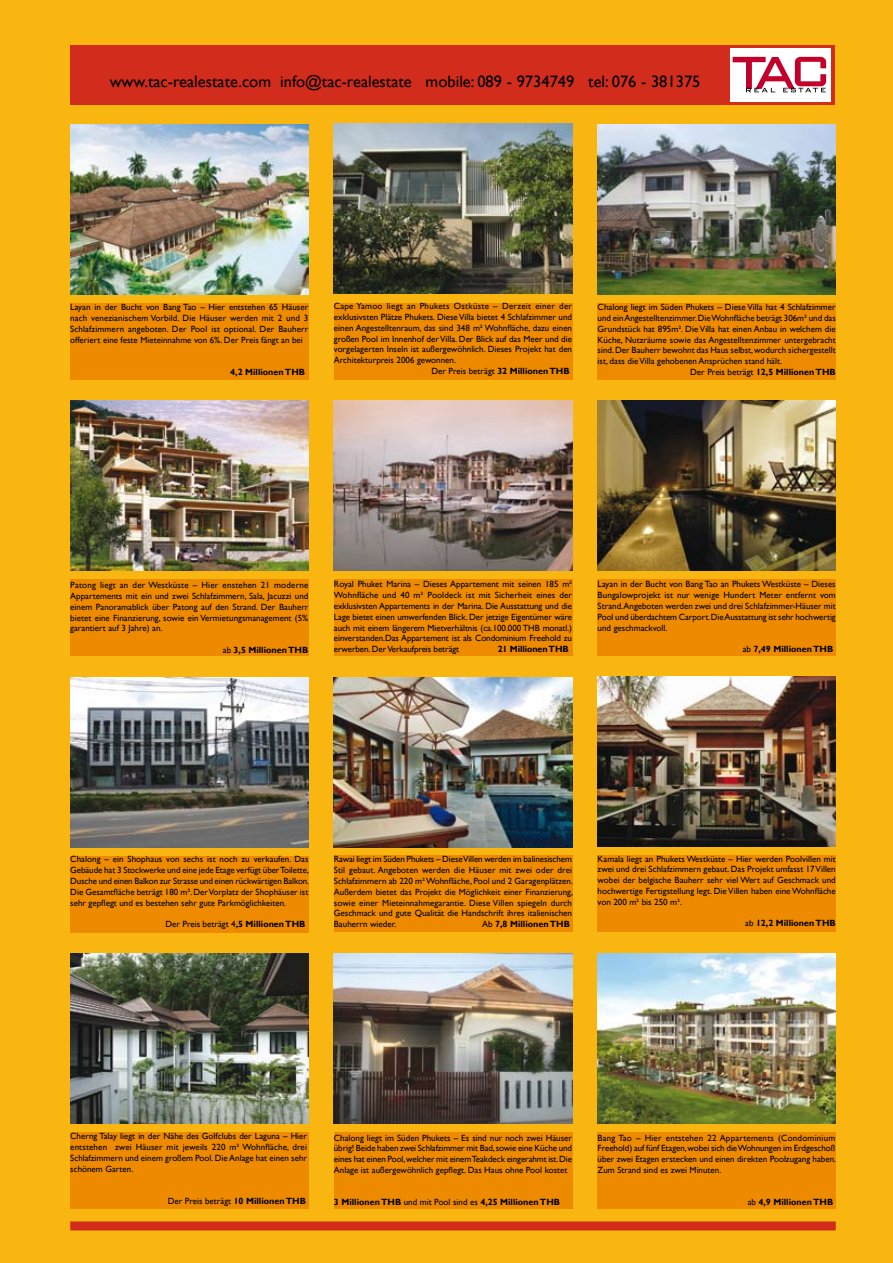
<style>
.page{position:relative;width:893px;height:1263px;background:#f9b610}
.page>*{position:absolute;margin:0;border:0;box-sizing:border-box;transform-origin:0 0}
.t1{font:16.5px "Gill Sans";color:#000}
.t2{font:9px/10.8px "Gill Sans";color:#000;text-align:justify}
.t3{font:700 9px "Gill Sans";color:#000}
.t4{font:9px "Gill Sans";letter-spacing:.025em;color:#000}
.s1{font-weight:700}
.s2{font-weight:400}
</style>
<div class="page">
<img style="left:598px;top:124px;width:238px;height:170px">
<div style="left:598px;top:303px;width:238px;height:76px;background:#ee8a00"></div>
<img style="left:598px;top:401px;width:238px;height:170px">
<div style="left:598px;top:579px;width:238px;height:77px;background:#ee8a00"></div>
<img style="left:598px;top:677px;width:238px;height:170px">
<div style="left:598px;top:856px;width:238px;height:76px;background:#ee8a00"></div>
<img style="left:598px;top:953px;width:238px;height:170px">
<div style="left:598px;top:1132px;width:238px;height:77px;background:#ee8a00"></div>
<img style="left:334px;top:124px;width:238px;height:170px">
<div style="left:334px;top:303px;width:238px;height:76px;background:#ee8a00"></div>
<img style="left:334px;top:401px;width:238px;height:170px">
<div style="left:334px;top:579px;width:238px;height:77px;background:#ee8a00"></div>
<img style="left:334px;top:677px;width:238px;height:170px">
<div style="left:334px;top:856px;width:238px;height:76px;background:#ee8a00"></div>
<img style="left:334px;top:953px;width:238px;height:170px">
<div style="left:334px;top:1132px;width:238px;height:77px;background:#ee8a00"></div>
<img style="left:70px;top:124px;width:238px;height:170px">
<div style="left:70px;top:303px;width:238px;height:76px;background:#ee8a00"></div>
<img style="left:70px;top:401px;width:238px;height:170px">
<div style="left:70px;top:579px;width:238px;height:77px;background:#ee8a00"></div>
<img style="left:70px;top:677px;width:238px;height:170px">
<div style="left:70px;top:856px;width:238px;height:76px;background:#ee8a00"></div>
<img style="left:70px;top:953px;width:238px;height:171px">
<div style="left:70px;top:1132px;width:238px;height:77px;background:#ee8a00"></div>
<div style="left:70px;top:1221px;width:766px;height:9px;background:#d12c1c"></div>
<div style="left:70px;top:46px;width:764px;height:59px;background:#d12c1c"></div>
<div style="left:730px;top:49px;width:100px;height:53px;background:#fff"></div>
<svg style="left:733px;top:57px;width:93px;height:35px"></svg>
<h1 class="t1" style="left:110px;top:72px;width:592px">www.tac-realestate.com info@tac-realestate mobile: 089 - 9734749 tel: 076 - 381375</h1>
<p class="t2" style="left:70px;top:302px;width:240px">Layan in der Bucht von Bang Tao – Hier entstehen 65 Häuser nach venezianischem Vorbild. Die Häuser werden mit 2 und 3<br>Schlafzimmern angeboten. Der Pool ist optional. Der Bauherr offeriert eine feste Mieteinnahme von 6%. Der Preis fängt an bei</p>
<p class="t3" style="left:230px;top:367px;width:76px">4,2 Millionen THB</p>
<p class="t4" style="left:334px;top:301px;width:240px">Cape Yamoo liegt an Phukets Ostküste – Derzeit einer der</p>
<p class="t2" style="left:334px;top:312px;width:240px">exklusivsten Plätze Phukets. Diese Villa bietet 4 Schlafzimmer und</p>
<p class="t2" style="left:334px;top:323px;width:240px">einen Angestelltenraum, das sind 348 m² Wohnfläche, dazu einen</p>
<p class="t2" style="left:334px;top:333px;width:240px">großen Pool im Innenhof der Villa. Der Blick auf das Meer und die</p>
<p class="t2" style="left:334px;top:344px;width:240px">vorgelagerten Inseln ist außergewöhnlich. Dieses Projekt hat den</p>
<p class="t2" style="left:334px;top:355px;width:124px">Architekturpreis 2006 gewonnen.</p>
<p class="t2" style="left:431px;top:366px;width:140px">Der Preis beträgt <span class="s1">32 Millionen THB</span></p>
<p class="t2" style="left:598px;top:302px;width:240px">Chalong liegt im Süden Phukets – Diese Villa hat 4 Schlafzimmer</p>
<p class="t2" style="left:598px;top:313px;width:240px">und ein Angestelltenzimmer. Die Wohnfläche beträgt 306m² und das</p>
<p class="t2" style="left:598px;top:323px;width:240px">Grundstück hat 895m². Die Villa hat einen Anbau in welchem die</p>
<p class="t2" style="left:598px;top:334px;width:240px">Küche, Nutzräume sowie das Angestelltenzimmer untergebracht</p>
<p class="t2" style="left:598px;top:345px;width:240px">sind. Der Bauherr bewohnt das Haus selbst, wodurch sichergestellt</p>
<p class="t2" style="left:598px;top:356px;width:186px">ist, dass die Villa gehobenen Ansprüchen stand hält.</p>
<p class="t3" style="left:690px;top:366px;width:147px"><span class="s2">Der Preis beträgt</span> 12,5 Millionen THB</p>
<p class="t2" style="left:70px;top:580px;width:240px">Patong liegt an der Westküste – Hier enstehen 21 moderne Appartements mit ein und zwei Schlafzimmern, Sala, Jacuzzi und einem Panoramablick über Patong auf den Strand. Der Bauherr bietet eine Finanzierung, sowie ein Vermietungsmanagement (5% garantiert auf 3 Jahre) an.</p>
<p class="t3" style="left:223px;top:645px;width:87px"><span class="s2">ab</span> 3,5 Millionen THB</p>
<p class="t2" style="left:334px;top:579px;width:240px">Royal Phuket Marina – Dieses Appartement mit seinen 185 m²<br>Wohnfläche und 40 m² Pooldeck ist mit Sicherheit eines der exklusivsten Appartements in der Marina. Die Ausstattung und die Lage bietet einen umwerfenden Blick. Der jetzige Eigentümer wäre auch mit einem längerem Mietverhältnis (ca.100.000 THB monatl.) einverstanden.Das Appartement ist als Condominium Freehold zu erwerben. Der Verkaufpreis beträgt</p>
<p class="t3" style="left:498px;top:644px;width:73px">21 Millionen THB</p>
<p class="t2" style="left:598px;top:579px;width:240px">Layan in der Bucht von Bang Tao an Phukets Westküste – Dieses Bungalowprojekt ist nur wenige Hundert Meter entfernt vom Strand.Angeboten werden zwei und drei Schlafzimmer-Häuser mit Pool und überdachtem Carport. Die Ausstattung ist sehr hochwertig und geschmackvoll.</p>
<p class="t3" style="left:743px;top:644px;width:92px"><span class="s2">ab</span> 7,49 Millionen THB</p>
<p class="t2" style="left:70px;top:854px;width:240px">Chalong – ein Shophaus von sechs ist noch zu verkaufen. Das Gebäude hat 3 Stockwerke und eine jede Etage verfügt über Toilette, Dusche und einen Balkon zur Strasse und einen rückwärtigen Balkon.<br>Die Gesamtfläche beträgt 180 m². Der Vorplatz der Shophäuser ist sehr gepflegt und es bestehen sehr gute Parkmöglichkeiten.</p>
<p class="t2" style="left:165px;top:919px;width:142px">Der Preis beträgt 4<span class="s1">,5 Millionen THB</span></p>
<p class="t2" style="left:334px;top:854px;width:241px">Rawai liegt im Süden Phukets – Diese Villen werden im balinesischem Stil gebaut. Angeboten werden die Häuser mit zwei oder drei Schlafzimmern ab 220 m² Wohnfläche, Pool und 2 Garagenplätzen.<br>Außerdem bietet das Projekt die Möglichkeit einer Finanzierung, sowie einer Mieteinnahmegarantie. Diese Villen spiegeln durch Geschmack und gute Qualität die Handschrift ihres italienischen Bauherrn wieder.</p>
<p class="t3" style="left:482px;top:919px;width:89px"><span class="s2">Ab</span> 7,8 Millionen THB</p>
<p class="t2" style="left:598px;top:853px;width:240px">Kamala liegt an Phukets Westküste – Hier werden Poolvillen mit zwei und drei Schlafzimmern gebaut. Das Projekt umfasst 17 Villen wobei der belgische Bauherr sehr viel Wert auf Geschmack und hochwertige Fertigstellung legt. Die Villen haben eine Wohnfläche von 200 m² bis 250 m².</p>
<p class="t3" style="left:745px;top:918px;width:92px"><span class="s2">ab</span> 12,2 Millionen THB</p>
<p class="t2" style="left:70px;top:1131px;width:238px">Cherng Talay liegt in der Nähe des Golfclubs der Laguna – Hier entstehen zwei Häuser mit jeweils 220 m² Wohnfläche, drei Schlafzimmern und einem großem Pool. Die Anlage hat einen sehr schönem Garten.</p>
<p class="t2" style="left:168px;top:1196px;width:140px">Der Preis beträgt <span class="s1">10 Millionen THB</span></p>
<p class="t2" style="left:334px;top:1132px;width:240px">Chalong liegt im Süden Phukets – Es sind nur noch zwei Häuser übrig! Beide haben zwei Schlafzimmer mit Bad, sowie eine Küche und eines hat einen Pool, welcher mit einem Teakdeck eingerahmt ist. Die Anlage ist außergewöhnlich gepflegt. Das Haus ohne Pool kostet</p>
<p class="t3" style="left:334px;top:1197px;width:228px">3 Millionen THB <span class="s2">und mit Pool sind es</span> 4,25 Millionen THB</p>
<p class="t2" style="left:598px;top:1132px;width:240px">Bang Tao – Hier entstehen 22 Appartements (Condominium Freehold) auf fünf Etagen, wobei sich die Wohnungen im Erdgeschoß über zwei Etagen erstecken und einen direkten Poolzugang haben.<br>Zum Strand sind es zwei Minuten.</p>
<p class="t3" style="left:748px;top:1197px;width:87px"><span class="s2">ab</span> 4,9 Millionen THB</p>
</div>
